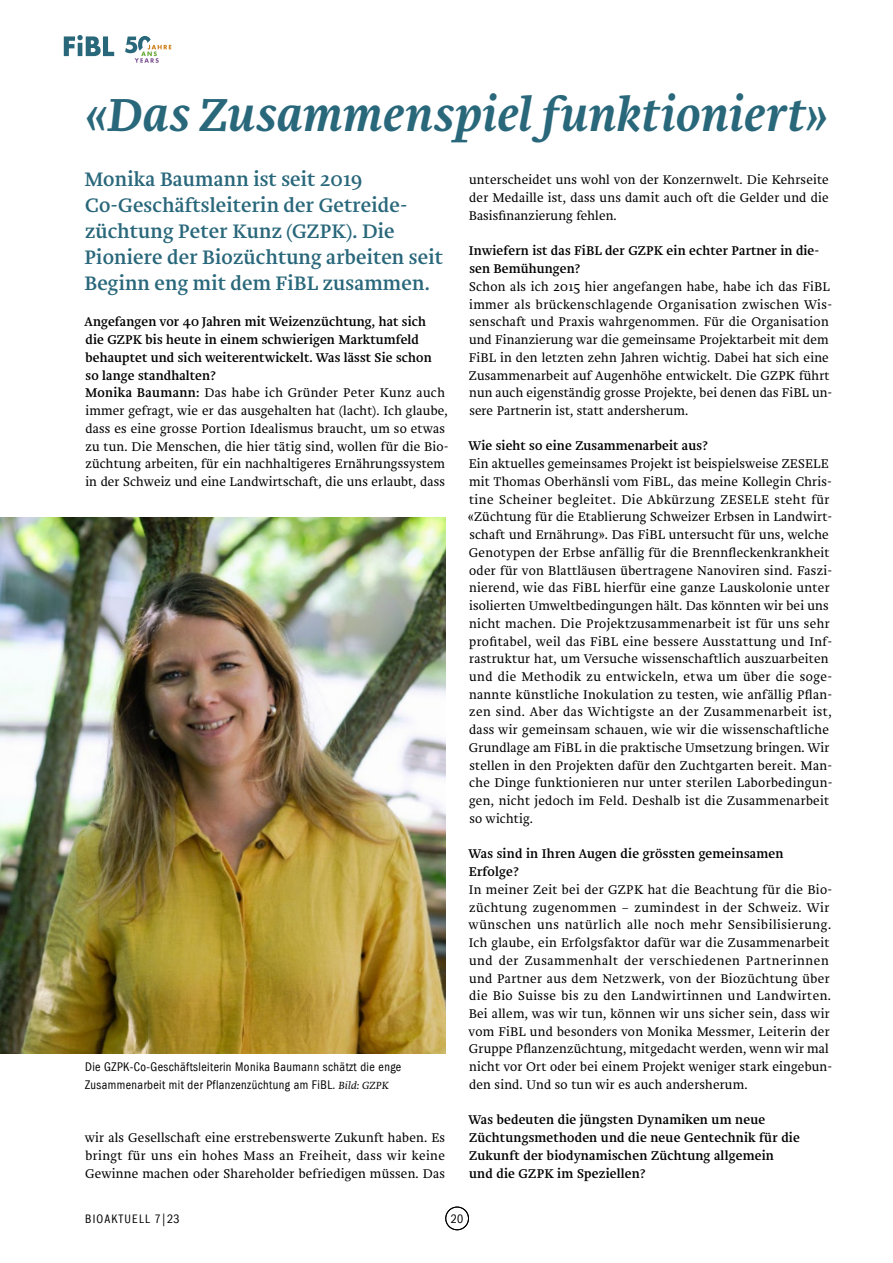
<style>
.page{position:relative;width:893px;height:1263px;background:#fff}
.page>*{position:absolute;margin:0;border:0;box-sizing:border-box;transform-origin:0 0}
.t1{font:italic 500 48px "Brioni Pro";letter-spacing:.005em;color:#29677b}
.t2{font:20.25px/26.1px "Brioni Pro";letter-spacing:.01em;color:#29677b}
.t3{font:300 13.2px/17.7px "Brioni Pro";letter-spacing:.02em;color:#000}
.t4{font:13.2px/17.7px "Brioni Pro";letter-spacing:.015em;color:#000}
.t5{font:condensed 12.9px/17.7px "Franklin Gothic LT Com";letter-spacing:.035em;color:#000;scale:.95 1}
.t6{font:condensed 12.6px "Franklin Gothic LT Com";letter-spacing:.11em;color:#000;scale:.95 1}
.s1{font-weight:400}
.s2{font-family:"Brioni Pro";font-weight:300;font-style:italic;font-stretch:normal;font-size:10.8px}
</style>
<div class="page">
<div style="left:445px;top:1207px;width:24px;height:23px;border:1px solid #000;border-radius:50%"></div>
<svg style="left:64px;top:35px;width:50px;height:21px"></svg>
<svg style="left:125px;top:36px;width:46px;height:27px"></svg>
<img style="left:0;top:517px;width:445px;height:537px">
<h1 class="t1" style="left:85px;top:80px;width:745px">«Das Zusammenspiel funktioniert»</h1>
<h2 class="t2" style="left:84px;top:166px;width:360px">Monika Baumann ist seit 2019<br>Co-Geschäftsleiterin der Getreide&shy;züchtung Peter Kunz (GZPK). Die Pioniere der Biozüchtung arbeiten seit Beginn eng mit dem FiBL zusammen.</h2>
<p class="t3" style="left:85px;top:313px;width:366px"><span class="s1">Angefangen vor 40 Jahren mit Weizenzüchtung, hat sich<br>die GZPK bis heute in einem schwierigen Marktumfeld behauptet und sich weiterentwickelt. Was lässt Sie schon<br>so lange standhalten?<br>Monika Baumann:</span> Das habe ich Gründer Peter Kunz auch immer gefragt, wie er das ausgehalten hat (lacht). Ich glaube, dass es eine grosse Portion Idealismus braucht, um so etwas zu tun. Die Menschen, die hier tätig sind, wollen für die Bio&shy;züchtung arbeiten, für ein nachhaltigeres Ernährungssystem in der Schweiz und eine Landwirtschaft, die uns erlaubt, dass</p>
<p class="t5" style="left:85px;top:1058px;width:334px">Die GZPK-Co-Geschäftsleiterin Monika Baumann schätzt die enge<br>Zusammenarbeit mit der Pflanzenzüchtung am FiBL. <span class="s2">Bild: GZPK</span></p>
<p class="t3" style="left:85px;top:1129px;width:362px;text-align:justify">wir als Gesellschaft eine erstrebenswerte Zukunft haben. Es bringt für uns ein hohes Mass an Freiheit, dass wir keine Gewinne machen oder Shareholder befriedigen müssen. Das</p>
<p class="t3" style="left:469px;top:171px;width:362px;text-align:justify">unterscheidet uns wohl von der Konzernwelt. Die Kehrseite der Medaille ist, dass uns damit auch oft die Gelder und die Basisfinanzierung fehlen.</p>
<p class="t4" style="left:469px;top:242px;width:352px">Inwiefern ist das FiBL der GZPK ein echter Partner in die&shy;sen Bemühungen?</p>
<p class="t3" style="left:469px;top:278px;width:365px">Schon als ich 2015 hier angefangen habe, habe ich das FiBL immer als brückenschlagende Organisation zwischen Wis&shy;senschaft und Praxis wahrgenommen. Für die Organisation und Finanzierung war die gemeinsame Projektarbeit mit dem FiBL in den letzten zehn Jahren wichtig. Dabei hat sich eine Zusammenarbeit auf Augenhöhe entwickelt. Die GZPK führt nun auch eigenständig grosse Projekte, bei denen das FiBL un&shy;sere Partnerin ist, statt andersherum.</p>
<p class="t4" style="left:468px;top:437px;width:241px">Wie sieht so eine Zusammenarbeit aus?</p>
<p class="t3" style="left:468px;top:455px;width:366px">Ein aktuelles gemeinsames Projekt ist beispielsweise ZESELE mit Thomas Oberhänsli vom FiBL, das meine Kollegin Chris&shy;tine Scheiner begleitet. Die Abkürzung ZESELE steht für «Züchtung für die Etablierung Schweizer Erbsen in Landwirt&shy;schaft und Ernährung». Das FiBL untersucht für uns, welche Genotypen der Erbse anfällig für die Brennfleckenkrankheit oder für von Blattläusen übertragene Nanoviren sind. Faszi&shy;nierend, wie das FiBL hierfür eine ganze Lauskolonie unter isolierten Umweltbedingungen hält. Das könnten wir bei uns nicht machen. Die Projektzusammenarbeit ist für uns sehr profitabel, weil das FiBL eine bessere Ausstattung und Inf&shy;rastruktur hat, um Versuche wissenschaftlich auszuarbeiten und die Methodik zu entwickeln, etwa um über die soge&shy;nannte künstliche Inokulation zu testen, wie anfällig Pflan&shy;zen sind. Aber das Wichtigste an der Zusammenarbeit ist, dass wir gemeinsam schauen, wie wir die wissenschaftliche Grundlage am FiBL in die praktische Umsetzung bringen. Wir stellen in den Projekten dafür den Zuchtgarten bereit. Man&shy;che Dinge funktionieren nur unter sterilen Laborbedingun&shy;gen, nicht jedoch im Feld. Deshalb ist die Zusammenarbeit so wichtig.</p>
<p class="t4" style="left:468px;top:845px;width:317px">Was sind in Ihren Augen die grössten gemeinsamen<br>Erfolge?</p>
<p class="t3" style="left:468px;top:881px;width:365px">In meiner Zeit bei der GZPK hat die Beachtung für die Bio&shy;züchtung zugenommen – zumindest in der Schweiz. Wir wünschen uns natürlich alle noch mehr Sensibilisierung.<br>Ich glaube, ein Erfolgsfaktor dafür war die Zusammenarbeit und der Zusammenhalt der verschiedenen Partnerinnen und Partner aus dem Netzwerk, von der Biozüchtung über die Bio Suisse bis zu den Landwirtinnen und Landwirten.<br>Bei allem, was wir tun, können wir uns sicher sein, dass wir vom FiBL und besonders von Monika Messmer, Leiterin der Gruppe Pflanzenzüchtung, mitgedacht werden, wenn wir mal nicht vor Ort oder bei einem Projekt weniger stark eingebun&shy;den sind. Und so tun wir es auch andersherum.</p>
<p class="t4" style="left:468px;top:1111px;width:333px">Was bedeuten die jüngsten Dynamiken um neue Züchtungsmethoden und die neue Gentechnik für die Zukunft der biodynamischen Züchtung allgemein und die GZPK im Speziellen?</p>
<p class="t6" style="left:85px;top:1212px;width:101px">BIOAKTUELL 7|23</p>
<p class="t6" style="left:451px;top:1211px;width:15px">20</p>
</div>
